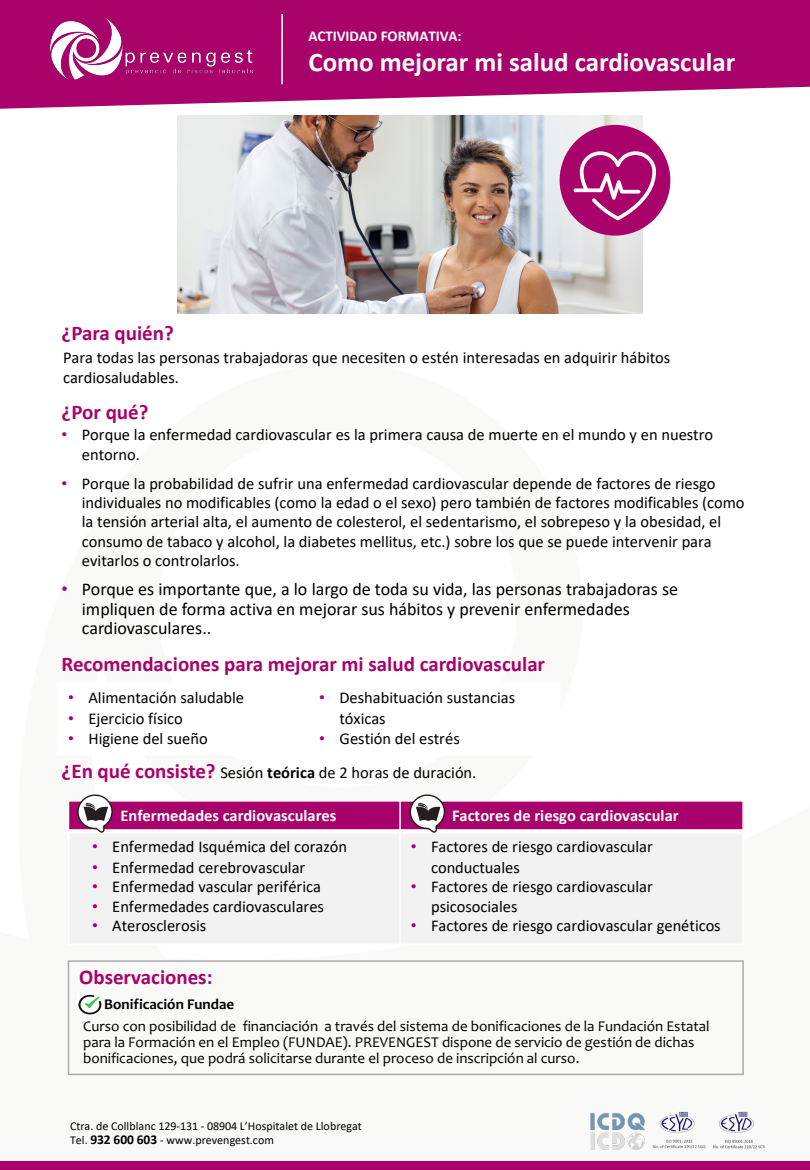
<style>
.page{position:relative;width:810px;height:1170px;background:#fff}
.page>*{position:absolute;margin:0;border:0;box-sizing:border-box;transform-origin:0 0}
.t1{font:700 27px "Calibri";color:#fff}
.t2{font:700 21px "Calibri";color:#a9016b}
.t3{font:700 21px "Calibri";letter-spacing:-.005em;color:#a9036b}
.t4{font:18px/19.5px "Calibri";color:#000}
.t5{font:16.5px/19.5px "Calibri";color:#000}
.t6{font:700 16.5px "Calibri";color:#fff}
.t7{font:15px/16.4px "Candara";color:#000}
.t8{font:700 15px "Calibri";letter-spacing:-.005em;color:#fff}
.t9{font:700 15px "Candara";color:#000}
.t10{font:12px/14.7px "Calibri";color:#000}
.s1{font-family:"Arial";color:#a9036b}
.s2{font-family:"Arial";color:#a9016b}
.s3{font-weight:700;font-size:21px;color:#a9036b}
.s4{font-weight:700}
.s5{font-weight:700;font-size:13.5px}
</style>
<div class="page">
<svg style="left:0;top:0;width:810px;height:109px;background:#b3217d"></svg>
<hr style="left:281px;top:14px;width:2px;height:70px;background:#fff">
<img style="left:51px;top:17px;width:202px;height:63px">
<div style="left:0;top:1161px;width:810px;height:9px;background:#a9036b"></div>
<img style="left:590px;top:1111px;width:175px;height:39px">
<img style="left:177px;top:116px;width:465px;height:198px">
<div style="left:560px;top:125px;width:110px;height:111px;background:#a9036b;border-radius:50%"></div>
<svg style="left:574px;top:151px;width:82px;height:69px"></svg>
<div style="left:68px;top:801px;width:332px;height:30px;background:#a9016b"></div>
<div style="left:400px;top:801px;width:343px;height:30px;background:#a9016b"></div>
<div style="left:68px;top:831px;width:332px;height:113px;background:#f2f2f2"></div>
<div style="left:400px;top:831px;width:343px;height:113px;background:#f2f2f2"></div>
<hr style="left:399px;top:800px;width:2px;height:145px;background:#fff">
<div style="left:68px;top:829px;width:676px;height:5px;background:#fff"></div>
<hr style="left:68px;top:800px;width:1px;height:145px;background:#fff">
<hr style="left:742px;top:800px;width:2px;height:145px;background:#fff">
<hr style="left:68px;top:800px;width:676px;height:2px;background:#fff">
<svg style="left:77px;top:794px;width:36px;height:39px"></svg>
<svg style="left:410px;top:794px;width:35px;height:39px"></svg>
<div style="left:68px;top:960px;width:676px;height:115px;border:2px solid #afabab"></div>
<img style="left:78px;top:994px;width:24px;height:21px">
<p class="t8" style="left:309px;top:27px;width:155px">ACTIVIDAD FORMATIVA:</p>
<h1 class="t1" style="left:309px;top:46px;width:428px">Como mejorar mi salud cardiovascular</h1>
<p class="t3" style="left:62px;top:320px;width:114px">¿Para quién?</p>
<p class="t5" style="left:63px;top:346px;width:609px;line-height:20.9px">Para todas las personas trabajadoras que necesiten o estén interesadas en adquirir hábitos cardiosaludables.</p>
<p class="t3" style="left:62px;top:399px;width:88px">¿Por qué?</p>
<p class="t5" style="left:82px;top:425px;width:633px;text-indent:-20px"><span class="s1">•</span> Porque la enfermedad cardiovascular es la primera causa de muerte en el mundo y en nuestro entorno.</p>
<p class="t5" style="left:82px;top:473px;width:664px;text-indent:-20px"><span class="s1">•</span> Porque la probabilidad de sufrir una enfermedad cardiovascular depende de factores de riesgo individuales no modificables (como la edad o el sexo) pero también de factores modificables (como la tensión arterial alta, el aumento de colesterol, el sedentarismo, el sobrepeso y la obesidad, el consumo de tabaco y alcohol, la diabetes mellitus, etc.) sobre los que se puede intervenir para evitarlos o controlarlos.</p>
<p class="t4" style="left:82px;top:579px;width:598px;text-indent:-20px"><span class="s1">•</span> Porque es importante que, a lo largo de toda su vida, las personas trabajadoras se impliquen de forma activa en mejorar sus hábitos y prevenir enfermedades cardiovasculares..</p>
<p class="t2" style="left:62px;top:651px;width:485px">Recomendaciones para mejorar mi salud cardiovascular</p>
<p class="t5" style="left:68px;top:688px;width:178px"><span class="s2">•</span> Alimentación saludable</p>
<p class="t5" style="left:68px;top:709px;width:116px"><span class="s2">•</span> Ejercicio físico</p>
<p class="t5" style="left:68px;top:728px;width:141px"><span class="s2">•</span> Higiene del sueño</p>
<p class="t5" style="left:340px;top:687px;width:177px;line-height:20.9px;text-indent:-20px"><span class="s2">•</span> Deshabituación sustancias tóxicas</p>
<p class="t5" style="left:319px;top:728px;width:142px"><span class="s2">•</span> Gestión del estrés</p>
<p class="t5" style="left:62px;top:763px;width:416px"><span class="s3">¿En qué consiste?</span> Sesión <span class="s4">teórica</span> de 2 horas de duración.</p>
<p class="t6" style="left:121px;top:805px;width:217px">Enfermedades cardiovasculares</p>
<p class="t6" style="left:452px;top:805px;width:228px">Factores de riesgo cardiovascular</p>
<p class="t5" style="left:92px;top:836px;width:257px"><span class="s2">•</span> Enfermedad Isquémica del corazón</p>
<p class="t5" style="left:92px;top:858px;width:215px"><span class="s2">•</span> Enfermedad cerebrovascular</p>
<p class="t5" style="left:92px;top:877px;width:230px"><span class="s2">•</span> Enfermedad vascular periférica</p>
<p class="t5" style="left:92px;top:896px;width:234px"><span class="s2">•</span> Enfermedades cardiovasculares</p>
<p class="t5" style="left:92px;top:916px;width:116px"><span class="s2">•</span> Aterosclerosis</p>
<p class="t5" style="left:431px;top:835px;width:223px;line-height:21.3px;text-indent:-20px"><span class="s2">•</span> Factores de riesgo cardiovascular conductuales</p>
<p class="t5" style="left:431px;top:877px;width:223px;text-indent:-20px"><span class="s2">•</span> Factores de riesgo cardiovascular psicosociales</p>
<p class="t5" style="left:411px;top:916px;width:311px"><span class="s2">•</span> Factores de riesgo cardiovascular genéticos</p>
<p class="t2" style="left:79px;top:964px;width:135px">Observaciones:</p>
<p class="t9" style="left:104px;top:999px;width:131px">Bonificación Fundae</p>
<p class="t7" style="left:83px;top:1019px;width:628px">Curso con posibilidad de financiación a través del sistema de bonificaciones de la Fundación Estatal para la Formación en el Empleo (FUNDAE). PREVENGEST dispone de servicio de gestión de dichas bonificaciones, que podrá solicitarse durante el proceso de inscripción al curso.</p>
<p class="t10" style="left:70px;top:1118px;width:293px">Ctra. de Collblanc 129-131 - 08904 L’Hospitalet de Llobregat<br>Tel. <span class="s5">932 600 603</span> - www.prevengest.com</p>
</div>
